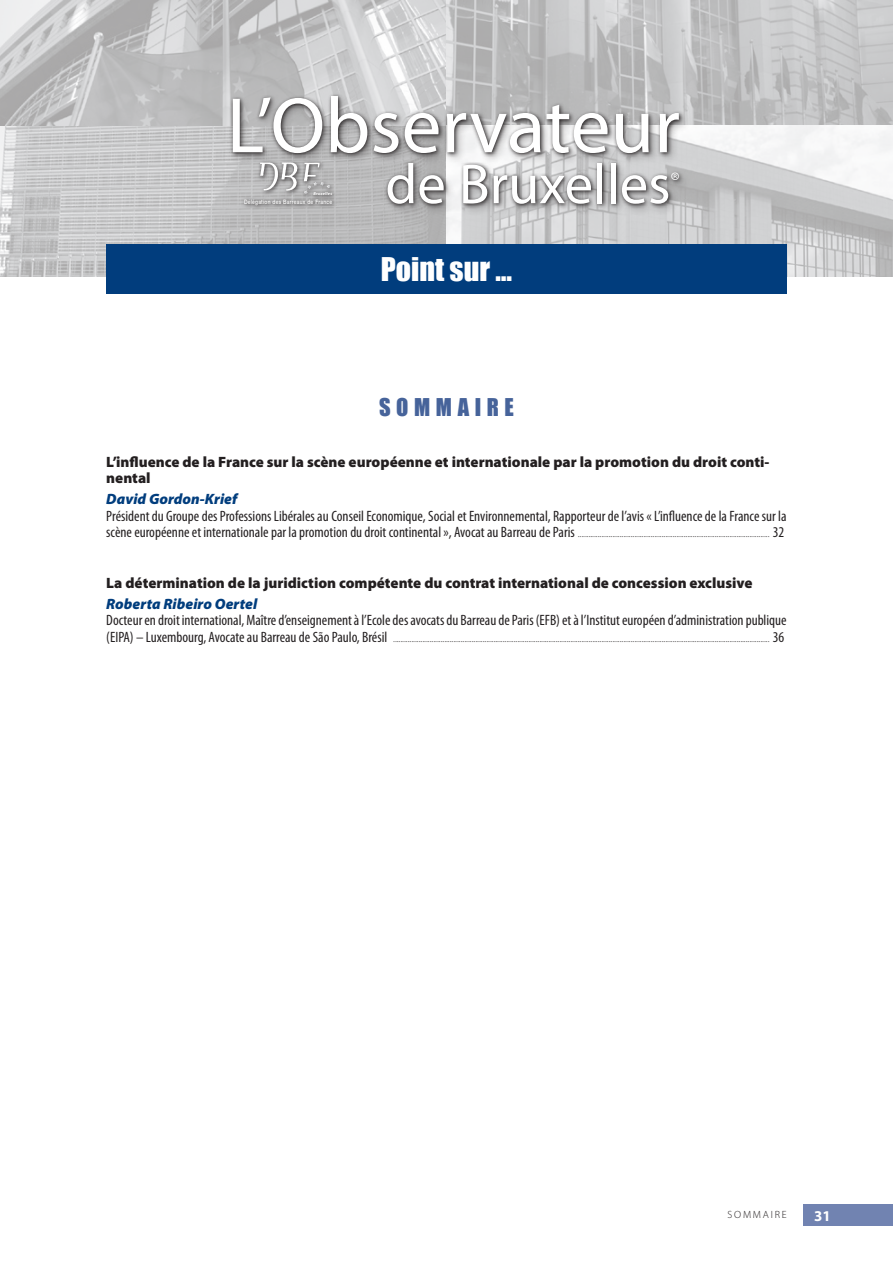
<style>
.page{position:relative;width:893px;height:1263px;background:#fff}
.page>*{position:absolute;margin:0;border:0;box-sizing:border-box;transform-origin:0 0}
.t1{font:79.2px "Myriad Pro";color:#fff}
.t2{font:56.55px "Myriad Pro";color:#fff}
.t3{font:30px "Impact";color:#fff}
.t4{font:22.65px "Myriad Pro";color:#fff}
.t5{font:22.5px "Impact";letter-spacing:.25em;color:#46639a}
.t6{font:condensed 15px "Myriad Pro";color:#231f20}
.t7{font:900 15px/16.5px "Myriad Pro";color:#231f20}
.t8{font:italic 900 15px "Myriad Pro";color:#013d7d}
.t9{font:700 15px "Myriad Pro";color:#fff}
.t10{font:300 10.5px "Myriad Pro";color:#231f20}
.t11{font:500 6.15px "Helvetica Neue LT Std";letter-spacing:.05em;color:#fff;scale:.8 1}
.t12{font:italic 700 4.35px "Myriad Pro";letter-spacing:.05em;color:#fff}
.s1{font-weight:400;font-stretch:condensed;font-size:15px}
</style>
<div class="page">
<img style="left:0;top:0;width:893px;height:276px">
<div style="left:229px;top:92px;width:462px;height:124px;background:#231f20;opacity:.3"></div>
<img style="left:281px;top:162px;width:16px;height:29px">
<div style="left:106px;top:244px;width:681px;height:50px;background:#013d7d"></div>
<div style="left:804px;top:1205px;width:89px;height:21px;background:#7183b1"></div>
<h1 class="t1" style="left:227px;top:82px;width:455px">L’Observateur</h1>
<h2 class="t2" style="left:385px;top:153px;width:287px">de Bruxelles</h2>
<h3 class="t4" style="left:671px;top:168px;width:11px">®</h3>
<p class="t12" style="left:313px;top:191px;width:20px">Bruxelles</p>
<p class="t11" style="left:244px;top:198px;width:112px">Délégation des Barreaux de France</p>
<h3 class="t3" style="left:381px;top:251px;width:133px">Point sur …</h3>
<h3 class="t5" style="left:379px;top:393px;width:136px">SOMMAIRE</h3>
<h3 class="t7" style="left:106px;top:454px;width:665px">L’influence de la France sur la scène européenne et internationale par la promotion du droit conti&shy;nental</h3>
<h3 class="t8" style="left:106px;top:491px;width:132px">David Gordon-Krief</h3>
<h3 class="t6" style="left:106px;top:508px;width:682px">Président du Groupe des Professions Libérales au Conseil Economique, Social et Environnemental, Rapporteur de l’avis « L’influence de la France sur la</h3>
<p class="t10" style="left:106px;top:528px;width:680px"><span class="s1">scène européenne et internationale par la promotion du droit continental », Avocat au Barreau de Paris</span> ......................................................................................................... <span class="s1">32</span></p>
<h3 class="t7" style="left:106px;top:575px;width:648px">La détermination de la juridiction compétente du contrat international de concession exclusive</h3>
<h3 class="t8" style="left:106px;top:595px;width:153px">Roberta Ribeiro Oertel</h3>
<h3 class="t6" style="left:106px;top:612px;width:682px">Docteur en droit international, Maître d’enseignement à l’Ecole des avocats du Barreau de Paris (EFB) et à l’Institut européen d’administration publique</h3>
<p class="t10" style="left:106px;top:632px;width:679px"><span class="s1">(EIPA) – Luxembourg, Avocate au Barreau de São Paulo, Brésil</span> .............................................................................................................................................................................................................. <span class="s1">36</span></p>
<p class="t10" style="left:727px;top:1209px;width:16px">SOMMAIRE</p>
<h3 class="t9" style="left:814px;top:1207px;width:18px">31</h3>
</div>
